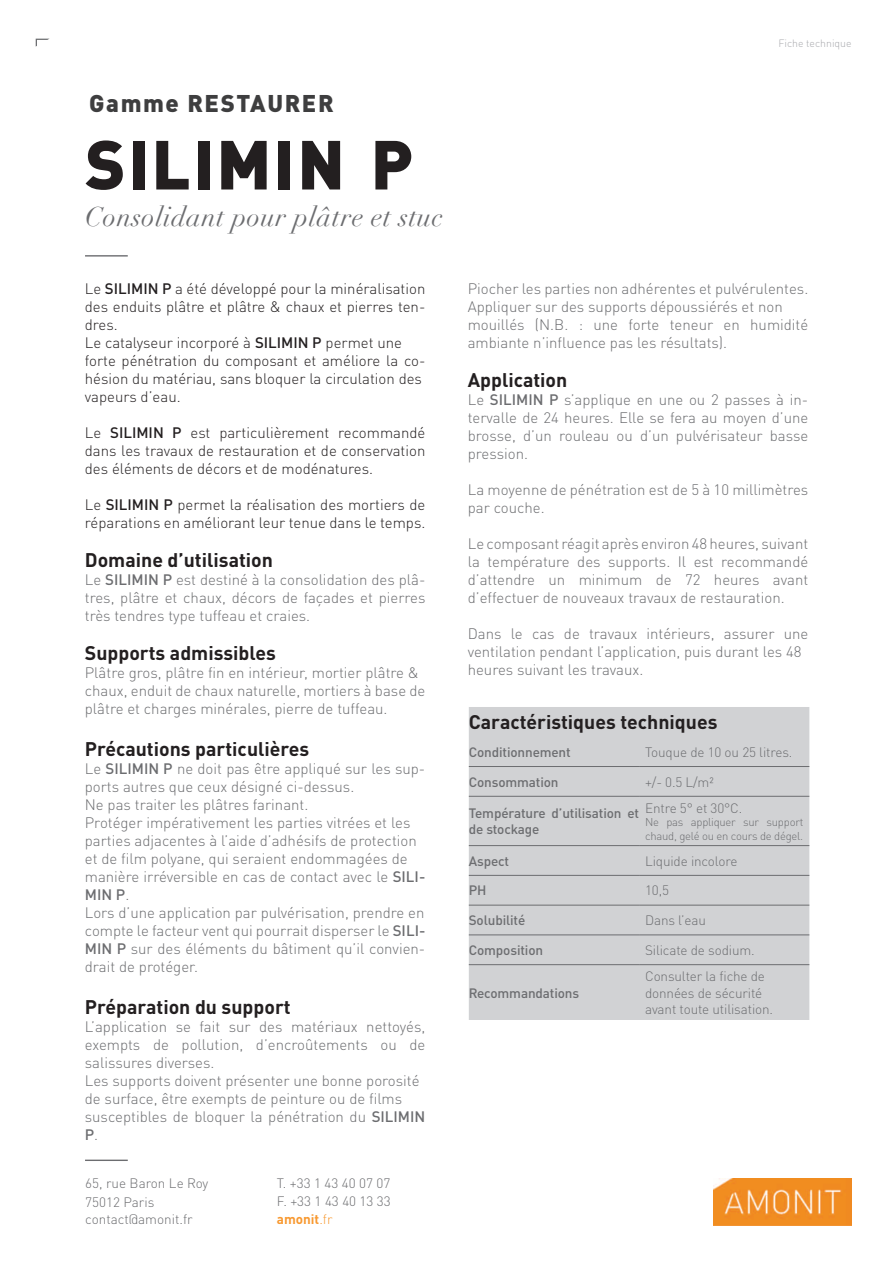
<style>
.page{position:relative;width:893px;height:1263px;background:#fff}
.page>*{position:absolute;margin:0;border:0;box-sizing:border-box;transform-origin:0 0}
.t1{font:900 68.25px "DINOT";letter-spacing:.03em;color:#231f20}
.t2{font:italic 27px "Didot";letter-spacing:.02em;color:#6c6d70}
.t3{font:900 23.85px "DINOT";letter-spacing:.065em;color:#3e3e3f}
.t4{font:700 19.5px "DINOT";color:#231f20}
.t5{font:300 15px/18px "DINOT";color:#6c6d70}
.t6{font:300 15px/18px "DINOT";color:#231f20}
.t7{font:300 13.5px/18px "DINOT";letter-spacing:-.01em;color:#6c6d70}
.t8{font:500 13.5px/16.5px "DINOT";letter-spacing:-.01em;color:#6c6d70}
.t9{font:300 11.25px/13.5px "DINOT";letter-spacing:-.02em;color:#6c6d70}
.t10{font:300 10.5px "DINOT";color:#a8a9ad}
.s1{font-weight:500}
.s2{font-weight:700;color:#f89931}
.s3{color:#f89931}
</style>
<div class="page">
<svg style="left:85px;top:255px;width:43px;height:2px"></svg>
<svg style="left:36px;top:39px;width:13px;height:8px"></svg>
<svg style="left:85px;top:1159px;width:43px;height:2px"></svg>
<img style="left:714px;top:1178px;width:138px;height:47px">
<div style="left:469px;top:707px;width:340px;height:313px;background:#d1d2d4"></div>
<hr style="left:469px;top:766px;width:170px;height:1px;background:#6c6d70">
<hr style="left:639px;top:766px;width:170px;height:1px;background:#6c6d70">
<hr style="left:469px;top:796px;width:170px;height:1px;background:#6c6d70">
<hr style="left:639px;top:796px;width:170px;height:1px;background:#6c6d70">
<hr style="left:469px;top:845px;width:170px;height:1px;background:#6c6d70">
<hr style="left:639px;top:845px;width:170px;height:1px;background:#6c6d70">
<hr style="left:469px;top:875px;width:170px;height:1px;background:#6c6d70">
<hr style="left:639px;top:875px;width:170px;height:1px;background:#6c6d70">
<hr style="left:469px;top:905px;width:170px;height:1px;background:#6c6d70">
<hr style="left:639px;top:905px;width:170px;height:1px;background:#6c6d70">
<hr style="left:469px;top:935px;width:170px;height:1px;background:#6c6d70">
<hr style="left:639px;top:935px;width:170px;height:1px;background:#6c6d70">
<hr style="left:469px;top:964px;width:170px;height:1px;background:#6c6d70">
<hr style="left:639px;top:964px;width:170px;height:1px;background:#6c6d70">
<h3 class="t3" style="left:89px;top:88px;width:246px">Gamme RESTAURER</h3>
<h1 class="t1" style="left:85px;top:119px;width:330px">SILIMIN P</h1>
<h2 class="t2" style="left:85px;top:200px;width:359px">Consolidant pour plâtre et stuc</h2>
<p class="t6" style="left:85px;top:280px;width:342px">Le <span class="s1">SILIMIN P</span> a été développé pour la minéralisation des enduits plâtre et plâtre &amp; chaux et pierres ten&shy;dres.<br>Le catalyseur incorporé à <span class="s1">SILIMIN P</span> permet une forte pénétration du composant et améliore la co&shy;hésion du matériau, sans bloquer la circulation des vapeurs d’eau.</p>
<p class="t6" style="left:85px;top:424px;width:342px;text-align:justify">Le <span class="s1">SILIMIN P</span> est particulièrement recommandé dans les travaux de restauration et de conservation des éléments de décors et de modénatures.</p>
<p class="t6" style="left:85px;top:496px;width:342px">Le <span class="s1">SILIMIN P</span> permet la réalisation des mortiers de réparations en améliorant leur tenue dans le temps.</p>
<h3 class="t4" style="left:85px;top:547px;width:190px">Domaine d’utilisation</h3>
<p class="t5" style="left:85px;top:571px;width:342px;text-align:justify">Le <span class="s1">SILIMIN P</span> est destiné à la consolidation des plâ&shy;tres, plâtre et chaux, décors de façades et pierres très tendres type tuffeau et craies.</p>
<h3 class="t4" style="left:85px;top:640px;width:193px">Supports admissibles</h3>
<p class="t5" style="left:85px;top:664px;width:342px">Plâtre gros, plâtre fin en intérieur, mortier plâtre &amp; chaux, enduit de chaux naturelle, mortiers à base de plâtre et charges minérales, pierre de tuffeau.</p>
<h3 class="t4" style="left:85px;top:736px;width:226px">Précautions particulières</h3>
<p class="t5" style="left:85px;top:760px;width:342px">Le <span class="s1">SILIMIN P</span> ne doit pas être appliqué sur les sup&shy;ports autres que ceux désigné ci-dessus.<br>Ne pas traiter les plâtres farinant.<br>Protéger impérativement les parties vitrées et les parties adjacentes à l’aide d’adhésifs de protection et de film polyane, qui seraient endommagées de manière irréversible en cas de contact avec le <span class="s1">SILI-MIN P</span>.<br>Lors d’une application par pulvérisation, prendre en compte le facteur vent qui pourrait disperser le <span class="s1">SILI-MIN P</span> sur des éléments du bâtiment qu’il convien&shy;drait de protéger.</p>
<h3 class="t4" style="left:85px;top:994px;width:207px">Préparation du support</h3>
<p class="t5" style="left:85px;top:1018px;width:342px">L’application se fait sur des matériaux nettoyés, exempts de pollution, d’encroûtements ou de salissures diverses.<br>Les supports doivent présenter une bonne porosité de surface, être exempts de peinture ou de films susceptibles de bloquer la pénétration du <span class="s1">SILIMIN P</span>.</p>
<p class="t7" style="left:85px;top:1174px;width:125px;line-height:18.8px">65, rue Baron Le Roy<br>75012 Paris</p>
<p class="t7" style="left:85px;top:1210px;width:109px">contact@amonit.fr</p>
<p class="t7" style="left:277px;top:1174px;width:116px;text-align:justify">T. +33 1 43 40 07 07<br>F. +33 1 43 40 13 33 <span class="s2">amonit</span><span class="s3">.fr</span></p>
<p class="t10" style="left:778px;top:36px;width:75px">Fiche technique</p>
<p class="t5" style="left:468px;top:280px;width:342px">Piocher les parties non adhérentes et pulvérulentes.<br>Appliquer sur des supports dépoussiérés et non mouillés (N.B. : une forte teneur en humidité ambiante n’influence pas les résultats).</p>
<h3 class="t4" style="left:468px;top:367px;width:101px">Application</h3>
<p class="t5" style="left:468px;top:391px;width:342px;text-align:justify">Le <span class="s1">SILIMIN P</span> s’applique en une ou 2 passes à in&shy;tervalle de 24 heures. Elle se fera au moyen d’une brosse, d’un rouleau ou d’un pulvérisateur basse pression.</p>
<p class="t5" style="left:468px;top:481px;width:342px">La moyenne de pénétration est de 5 à 10 millimètres par couche.</p>
<p class="t5" style="left:468px;top:535px;width:342px;text-align:justify">Le composant réagit après environ 48 heures, suivant la température des supports. Il est recommandé d’attendre un minimum de 72 heures avant d’effectuer de nouveaux travaux de restauration.</p>
<p class="t5" style="left:468px;top:625px;width:342px">Dans le cas de travaux intérieurs, assurer une ventilation pendant l’application, puis durant les 48 heures suivant les travaux.</p>
<h3 class="t4" style="left:469px;top:709px;width:250px">Caractéristiques techniques</h3>
<p class="t8" style="left:469px;top:743px;width:103px">Conditionnement</p>
<p class="t7" style="left:645px;top:743px;width:149px">Touque de 10 ou 25 litres.</p>
<p class="t8" style="left:469px;top:773px;width:91px">Consommation</p>
<p class="t7" style="left:645px;top:772px;width:70px">+/- 0.5 L/m²</p>
<p class="t8" style="left:469px;top:804px;width:172px">Température d’utilisation et de stockage</p>
<p class="t7" style="left:645px;top:799px;width:99px">Entre 5° et 30°C.</p>
<p class="t9" style="left:645px;top:815px;width:160px">Ne pas appliquer sur support chaud, gelé ou en cours de dégel.</p>
<p class="t8" style="left:469px;top:852px;width:42px">Aspect</p>
<p class="t7" style="left:645px;top:852px;width:94px">Liquide incolore</p>
<p class="t8" style="left:469px;top:882px;width:19px">PH</p>
<p class="t7" style="left:645px;top:881px;width:25px">10,5</p>
<p class="t8" style="left:469px;top:912px;width:58px">Solubilité</p>
<p class="t7" style="left:645px;top:911px;width:62px">Dans l’eau</p>
<p class="t8" style="left:469px;top:941px;width:76px">Composition</p>
<p class="t7" style="left:645px;top:941px;width:111px">Silicate de sodium.</p>
<p class="t8" style="left:469px;top:984px;width:112px">Recommandations</p>
<p class="t7" style="left:645px;top:968px;width:130px;line-height:16.5px">Consulter la fiche de données de sécurité avant toute utilisation.</p>
</div>
